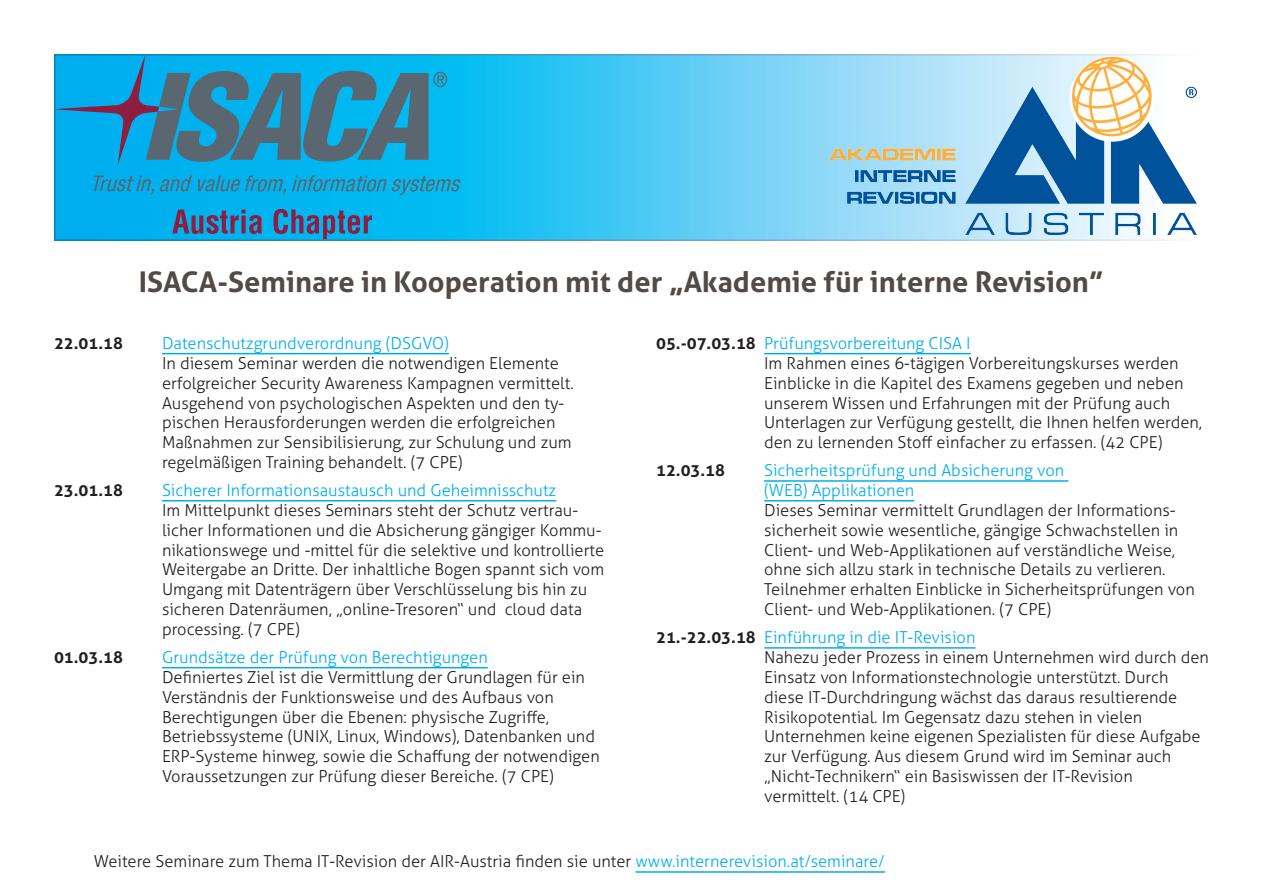
<style>
.page{position:relative;width:1263px;height:893px;background:#fff}
.page>*{position:absolute;margin:0;border:0;box-sizing:border-box;transform-origin:0 0}
.Grey_Title{font:700 28.5px "Aller";color:#524a47}
.Bold{font:300 16.5px/19.8px "Aller";color:#231f20}
.Regular{font:300 16.5px "Aller";color:#231f20}
.Bold-2{font:700 16.5px "Aller";color:#231f20}
.s1{color:#00aeef}
.s2{font-weight:700}
</style>
<div class="page">
<svg style="left:57px;top:57px;width:1140px;height:181px;background:#3cc5f3"></svg>
<svg style="left:94px;top:175px;width:367px;height:20px;background:#14a2d1"></svg>
<svg style="left:57px;top:57px;width:390px;height:109px;background:#288fb7"></svg>
<svg style="left:172px;top:210px;width:90px;height:24px;background:#3f6fa0"></svg>
<svg style="left:273px;top:209px;width:99px;height:29px;background:#357cac"></svg>
<div style="left:54px;top:54px;width:1155px;height:187px;border:2px solid #fff"></div>
<img style="left:829px;top:54px;width:367px;height:181px">
<hr style="left:162px;top:353px;width:287px;height:1px;background:#00aeef">
<hr style="left:162px;top:500px;width:394px;height:1px;background:#00aeef">
<hr style="left:162px;top:667px;width:326px;height:1px;background:#00aeef">
<hr style="left:764px;top:353px;width:207px;height:1px;background:#00aeef">
<hr style="left:764px;top:480px;width:304px;height:2px;background:#00aeef">
<hr style="left:764px;top:500px;width:150px;height:1px;background:#00aeef">
<hr style="left:764px;top:647px;width:211px;height:2px;background:#00aeef">
<hr style="left:635px;top:871px;width:250px;height:2px;background:#00aeef">
<p class="Grey_Title" style="left:139px;top:264px;width:966px">ISACA-Seminare in Kooperation mit der „Akademie für interne Revision”</p>
<p class="Bold-2" style="left:54px;top:333px;width:70px">22.01.18</p>
<p class="Bold" style="left:162px;top:333px;width:413px"><span class="s1">Datenschutzgrundverordnung (DSGVO)<br></span>In diesem Seminar werden die notwendigen Elemente erfolgreicher Security Awareness Kampagnen vermittelt.<br>Ausgehend von psychologischen Aspekten und den ty&shy;pischen Herausforderungen werden die erfolgreichen Maßnahmen zur Sensibilisierung, zur Schulung und zum regelmäßigen Training behandelt. (7 CPE)</p>
<p class="Bold-2" style="left:54px;top:480px;width:70px">23.01.18</p>
<p class="Bold" style="left:162px;top:481px;width:444px"><span class="s1">Sicherer Informationsaustausch und Geheimnisschutz<br></span>Im Mittelpunkt dieses Seminars steht der Schutz vertrau&shy;licher Informationen und die Absicherung gängiger Kommu&shy;nikationswege und -mittel für die selektive und kontrollierte Weitergabe an Dritte. Der inhaltliche Bogen spannt sich vom Umgang mit Datenträgern über Verschlüsselung bis hin zu sicheren Datenräumen, „online-Tresoren“ und cloud data processing. (7 CPE)</p>
<p class="Bold-2" style="left:54px;top:647px;width:70px">01.03.18</p>
<p class="Bold" style="left:162px;top:647px;width:439px"><span class="s1">Grundsätze der Prüfung von Berechtigungen<br></span>Definiertes Ziel ist die Vermittlung der Grundlagen für ein Verständnis der Funktionsweise und des Aufbaus von Berechtigungen über die Ebenen: physische Zugriffe, Betriebssysteme (UNIX, Linux, Windows), Datenbanken und ERP-Systeme hinweg, sowie die Schaffung der notwendigen Voraussetzungen zur Prüfung dieser Bereiche. (7 CPE)</p>
<p class="Bold" style="left:764px;top:333px;width:440px;text-indent:-108px"><span class="s2">05.-07.03.18</span> <span class="s1">Prüfungsvorbereitung CISA I<br></span>Im Rahmen eines 6-tägigen Vorbereitungskurses werden Einblicke in die Kapitel des Examens gegeben und neben unserem Wissen und Erfahrungen mit der Prüfung auch Unterlagen zur Verfügung gestellt, die Ihnen helfen werden, den zu lernenden Stoff einfacher zu erfassen. (42 CPE)</p>
<p class="Bold-2" style="left:656px;top:460px;width:70px">12.03.18</p>
<p class="Bold" style="left:764px;top:461px;width:432px"><span class="s1">Sicherheitsprüfung und Absicherung von<br>(WEB) Applikationen<br></span>Dieses Seminar vermittelt Grundlagen der Informations&shy;sicherheit sowie wesentliche, gängige Schwachstellen in Client- und Web-Applikationen auf verständliche Weise, ohne sich allzu stark in technische Details zu verlieren.<br>Teilnehmer erhalten Einblicke in Sicherheitsprüfungen von Client- und Web-Applikationen. (7 CPE)</p>
<p class="Bold" style="left:764px;top:628px;width:446px;text-indent:-108px"><span class="s2">21.-22.03.18</span> <span class="s1">Einführung in die IT-Revision<br></span>Nahezu jeder Prozess in einem Unternehmen wird durch den Einsatz von Informationstechnologie unterstützt. Durch diese IT-Durchdringung wächst das daraus resultierende Risikopotential. Im Gegensatz dazu stehen in vielen Unternehmen keine eigenen Spezialisten für diese Aufgabe zur Verfügung. Aus diesem Grund wird im Seminar auch „Nicht-Technikern“ ein Basiswissen der IT-Revision vermittelt. (14 CPE)</p>
<p class="Regular" style="left:94px;top:852px;width:792px">Weitere Seminare zum Thema IT-Revision der AIR-Austria finden sie unter <span class="s1">www.internerevision.at/seminare/</span></p>
</div>
